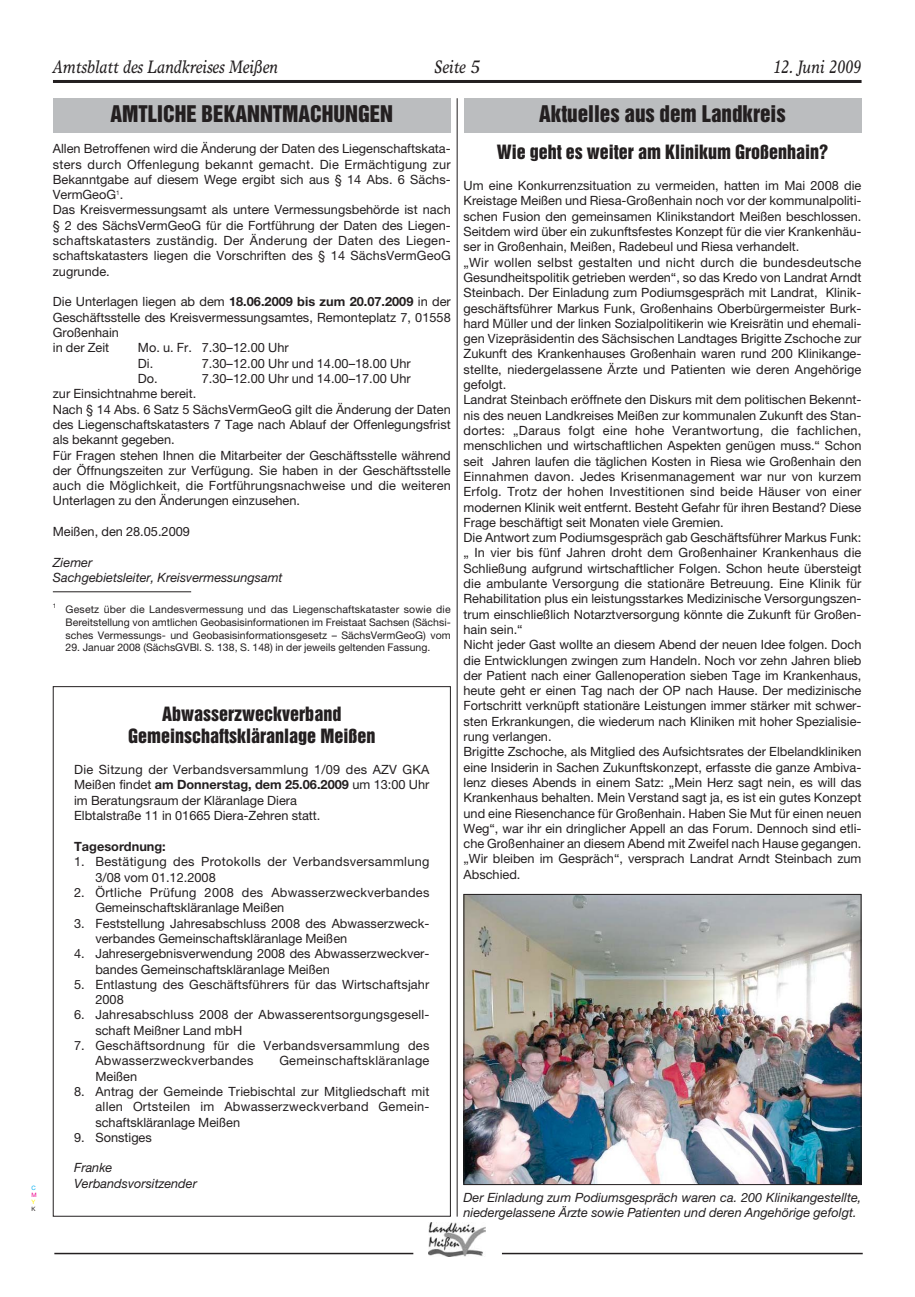
<style>
.page{position:relative;width:915px;height:1297px;background:#fff}
.page>*{position:absolute;margin:0;border:0;box-sizing:border-box;transform-origin:0 0}
.t1{font:21px "Helvetica Inserat";color:#231f20}
.t2{font:18px/21.6px "Helvetica Inserat";color:#231f20;text-align:center}
.t3{font:italic 18px "Times Europa";color:#231f20;scale:.8 1}
.t4{font:12.75px/15.3px "Helvetica Neue";color:#231f20}
.t5{font:12.75px/15.3px "Helvetica Neue";letter-spacing:.02em;color:#231f20}
.t6{font:italic 12.75px/15.3px "Helvetica Neue";color:#231f20}
.t7{font:700 12.75px "Helvetica Neue";color:#231f20}
.t8{font:10.5px/13.6px "Helvetica Neue";letter-spacing:.005em;color:#231f20;text-align:right}
.t9{font:6px "Helvetica Neue";color:#00adef}
.t10{font:6px "Helvetica Neue";color:#ec008c}
.t11{font:6px "Helvetica Neue";color:#fff200}
.t12{font:6px "Helvetica Neue";color:#231f20}
.s1{font-weight:700}
</style>
<div class="page">
<img style="left:428px;top:1222px;width:57px;height:34px">
<hr style="left:54px;top:1253px;width:359px;height:1px;background:#231f20">
<hr style="left:501px;top:1253px;width:361px;height:1px;background:#231f20">
<hr style="left:53px;top:80px;width:808px;height:3px;background:#231f20">
<div style="left:463px;top:98px;width:398px;height:34px;background:#bbbdbf"></div>
<hr style="left:53px;top:591px;width:138px;height:1px;background:#231f20">
<div style="left:53px;top:98px;width:397px;height:34px;background:#bbbdbf"></div>
<img style="left:465px;top:896px;width:394px;height:287px">
<div style="left:463px;top:894px;width:398px;height:291px;border:1px solid #231f20"></div>
<hr style="left:456px;top:98px;width:1px;height:1118px;background:#231f20">
<p class="t9" style="left:31px;top:1185px;width:6px">C</p>
<p class="t10" style="left:31px;top:1193px;width:7px">M</p>
<p class="t11" style="left:31px;top:1200px;width:5px">Y</p>
<p class="t12" style="left:31px;top:1207px;width:6px">K</p>
<h2 class="t3" style="left:53px;top:60px;width:283px">Amtsblatt des Landkreises Meißen</h2>
<h2 class="t3" style="left:434px;top:60px;width:59px">Seite 5</h2>
<h2 class="t3" style="left:772px;top:60px;width:111px">12. Juni 2009</h2>
<h1 class="t1" style="left:539px;top:106px;width:248px">Aktuelles aus dem Landkreis</h1>
<p class="t4" style="left:53px;top:142px;width:399px">Allen Betroffenen wird die Änderung der Daten des Liegenschaftskata&shy;sters durch Offenlegung bekannt gemacht. Die Ermächtigung zur Bekanntgabe auf diesem Wege ergibt sich aus § 14 Abs. 6 Sächs-VermGeoG<sup>1</sup>.<br>Das Kreisvermessungsamt als untere Vermessungsbehörde ist nach § 2 des SächsVermGeoG für die Fortführung der Daten des Liegen&shy;schaftskatasters zuständig. Der Änderung der Daten des Liegen&shy;schaftskatasters liegen die Vorschriften des § 14 SächsVermGeoG zugrunde.</p>
<p class="t4" style="left:53px;top:295px;width:399px">Die Unterlagen liegen ab dem <span class="s1">18.06.2009 bis zum 20.07.2009</span> in der Geschäftsstelle des Kreisvermessungsamtes, Remonteplatz 7, 01558<br>Großenhain<br>in der Zeit</p>
<h1 class="t1" style="left:110px;top:106px;width:284px">AMTLICHE BEKANNTMACHUNGEN</h1>
<h2 class="t2" style="left:496px;top:142px;width:333px">Wie geht es weiter am Klinikum Großenhain?</h2>
<p class="t4" style="left:463px;top:179px;width:399px">Um eine Konkurrenzsituation zu vermeiden, hatten im Mai 2008 die Kreistage Meißen und Riesa-Großenhain noch vor der kommunalpoliti&shy;schen Fusion den gemeinsamen Klinikstandort Meißen beschlossen.<br>Seitdem wird über ein zukunftsfestes Konzept für die vier Krankenhäu&shy;ser in Großenhain, Meißen, Radebeul und Riesa verhandelt.<br>„Wir wollen selbst gestalten und nicht durch die bundesdeutsche Gesundheitspolitik getrieben werden“, so das Kredo von Landrat Arndt Steinbach. Der Einladung zum Podiumsgespräch mit Landrat, Klinik&shy;geschäftsführer Markus Funk, Großenhains Oberbürgermeister Burk&shy;hard Müller und der linken Sozialpolitikerin wie Kreisrätin und ehemali&shy;gen Vizepräsidentin des Sächsischen Landtages Brigitte Zschoche zur Zukunft des Krankenhauses Großenhain waren rund 200 Klinikange&shy;stellte, niedergelassene Ärzte und Patienten wie deren Angehörige gefolgt.<br>Landrat Steinbach eröffnete den Diskurs mit dem politischen Bekennt&shy;nis des neuen Landkreises Meißen zur kommunalen Zukunft des Stan&shy;dortes: „Daraus folgt eine hohe Verantwortung, die fachlichen, menschlichen und wirtschaftlichen Aspekten genügen muss.“ Schon seit Jahren laufen die täglichen Kosten in Riesa wie Großenhain den Einnahmen davon. Jedes Krisenmanagement war nur von kurzem Erfolg. Trotz der hohen Investitionen sind beide Häuser von einer modernen Klinik weit entfernt. Besteht Gefahr für ihren Bestand? Diese Frage beschäftigt seit Monaten viele Gremien.<br>Die Antwort zum Podiumsgespräch gab Geschäftsführer Markus Funk: „ In vier bis fünf Jahren droht dem Großenhainer Krankenhaus die Schließung aufgrund wirtschaftlicher Folgen. Schon heute übersteigt die ambulante Versorgung die stationäre Betreuung. Eine Klinik für Rehabilitation plus ein leistungsstarkes Medizinische Versorgungszen&shy;trum einschließlich Notarztversorgung könnte die Zukunft für Großen&shy;hain sein.“<br>Nicht jeder Gast wollte an diesem Abend der neuen Idee folgen. Doch die Entwicklungen zwingen zum Handeln. Noch vor zehn Jahren blieb der Patient nach einer Gallenoperation sieben Tage im Krankenhaus, heute geht er einen Tag nach der OP nach Hause. Der medizinische Fortschritt verknüpft stationäre Leistungen immer stärker mit schwer&shy;sten Erkrankungen, die wiederum nach Kliniken mit hoher Spezialisie&shy;rung verlangen.<br>Brigitte Zschoche, als Mitglied des Aufsichtsrates der Elbelandkliniken eine Insiderin in Sachen Zukunftskonzept, erfasste die ganze Ambiva&shy;lenz dieses Abends in einem Satz: „Mein Herz sagt nein, es will das Krankenhaus behalten. Mein Verstand sagt ja, es ist ein gutes Konzept und eine Riesenchance für Großenhain. Haben Sie Mut für einen neuen Weg“, war ihr ein dringlicher Appell an das Forum. Dennoch sind etli&shy;che Großenhainer an diesem Abend mit Zweifel nach Hause gegangen. „Wir bleiben im Gespräch“, versprach Landrat Arndt Steinbach zum Abschied.</p>
<p class="t4" style="left:138px;top:341px;width:152px">Mo. u. Fr. 7.30–12.00 Uhr<br>Di.</p>
<p class="t4" style="left:202px;top:357px;width:210px">7.30–12.00 Uhr und 14.00–18.00 Uhr</p>
<p class="t4" style="left:138px;top:372px;width:21px">Do.</p>
<p class="t4" style="left:202px;top:372px;width:210px">7.30–12.00 Uhr und 14.00–17.00 Uhr</p>
<p class="t4" style="left:53px;top:387px;width:399px">zur Einsichtnahme bereit.<br>Nach § 14 Abs. 6 Satz 5 SächsVermGeoG gilt die Änderung der Daten des Liegenschaftskatasters 7 Tage nach Ablauf der Offenlegungsfrist als bekannt gegeben.<br>Für Fragen stehen Ihnen die Mitarbeiter der Geschäftsstelle während der Öffnungszeiten zur Verfügung. Sie haben in der Geschäftsstelle auch die Möglichkeit, die Fortführungsnachweise und die weiteren Unterlagen zu den Änderungen einzusehen.</p>
<p class="t4" style="left:53px;top:525px;width:139px">Meißen, den 28.05.2009</p>
<p class="t6" style="left:53px;top:556px;width:231px">Ziemer<br>Sachgebietsleiter, Kreisvermessungsamt</p>
<p class="t8" style="left:53px;top:603px;width:399px"><sup>1</sup> Gesetz über die Landesvermessung und das Liegenschaftskataster sowie die<br>Bereitstellung von amtlichen Geobasisinformationen im Freistaat Sachsen (Sächsi-</p>
<p class="t8" style="left:66px;top:629px;width:386px">sches Vermessungs- und Geobasisinformationsgesetz – SächsVermGeoG) vom</p>
<p class="t8" style="left:66px;top:642px;width:366px">29. Januar 2008 (SächsGVBl. S. 138, S. 148) in der jeweils geltenden Fassung.</p>
<h2 class="t2" style="left:128px;top:704px;width:249px">Abwasserzweckverband<br>Gemeinschaftskläranlage Meißen</h2>
<p class="t4" style="left:74px;top:763px;width:357px">Die Sitzung der Verbandsversammlung 1/09 des AZV GKA Meißen findet <span class="s1">am Donnerstag, dem 25.06.2009</span> um 13:00 Uhr im Beratungsraum der Kläranlage Diera<br>Elbtalstraße 11 in 01665 Diera-Zehren statt.</p>
<p class="t7" style="left:74px;top:842px;width:93px">Tagesordnung:</p>
<p class="t5" style="left:95px;top:855px;width:335px;text-indent:-21px">1. Bestätigung des Protokolls der Verbandsversammlung<br>3/08 vom 01.12.2008</p>
<p class="t5" style="left:95px;top:886px;width:335px;text-indent:-21px">2. Örtliche Prüfung 2008 des Abwasserzweckverbandes<br>Gemeinschaftskläranlage Meißen</p>
<p class="t4" style="left:95px;top:917px;width:335px;text-indent:-21px">3. Feststellung Jahresabschluss 2008 des Abwasserzweck&shy;verbandes Gemeinschaftskläranlage Meißen</p>
<p class="t4" style="left:95px;top:947px;width:335px;text-indent:-21px">4. Jahresergebnisverwendung 2008 des Abwasserzweckver&shy;bandes Gemeinschaftskläranlage Meißen</p>
<p class="t4" style="left:95px;top:978px;width:335px;text-indent:-21px">5. Entlastung des Geschäftsführers für das Wirtschaftsjahr<br>2008</p>
<p class="t4" style="left:95px;top:1008px;width:335px;text-indent:-21px">6. Jahresabschluss 2008 der Abwasserentsorgungsgesell&shy;schaft Meißner Land mbH</p>
<p class="t5" style="left:95px;top:1039px;width:335px;text-indent:-21px">7. Geschäftsordnung für die Verbandsversammlung des<br>Abwasserzweckverbandes</p>
<p class="t5" style="left:279px;top:1054px;width:152px">Gemeinschaftskläranlage</p>
<p class="t4" style="left:95px;top:1070px;width:43px">Meißen</p>
<p class="t4" style="left:95px;top:1085px;width:335px;text-align:justify;text-indent:-21px">8. Antrag der Gemeinde Triebischtal zur Mitgliedschaft mit allen Ortsteilen im Abwasserzweckverband Gemein&shy;schaftskläranlage Meißen</p>
<p class="t4" style="left:74px;top:1131px;width:79px">9. Sonstiges</p>
<p class="t6" style="left:74px;top:1161px;width:124px">Franke<br>Verbandsvorsitzender</p>
<p class="t6" style="left:463px;top:1191px;width:399px">Der Einladung zum Podiumsgespräch waren ca. 200 Klinikangestellte, niedergelassene Ärzte sowie Patienten und deren Angehörige gefolgt.</p>
</div>
